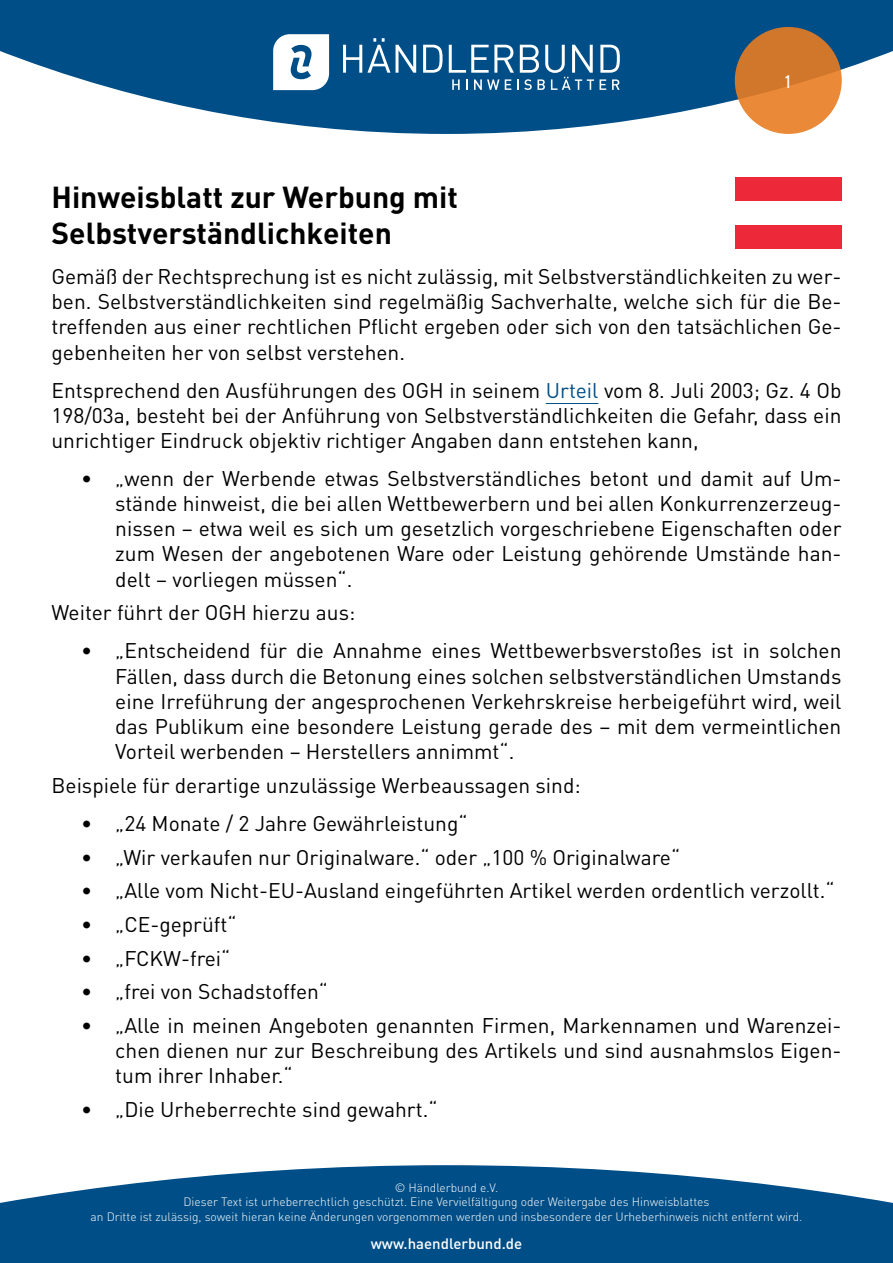
<style>
.page{position:relative;width:893px;height:1263px;background:#fff}
.page>*{position:absolute;margin:0;border:0;box-sizing:border-box;transform-origin:0 0}
.t1{font:700 30px/36px "DIN Pro";color:#000}
.t2{font:21px/25.2px "DIN Pro";color:#000;text-align:justify}
.t3{font:condensed 18px "Zurich BT";color:#fff}
.t4{font:500 15px "DIN Pro";color:#fff}
.t5{font:300 12px/14.4px "DIN Pro";color:#fff;text-align:center}
.s1{color:#004e87}
</style>
<div class="page">
<div style="left:734px;top:177px;width:107px;height:72px;background:#ed2939"></div>
<div style="left:734px;top:201px;width:107px;height:24px;background:#fff"></div>
<svg style="left:0;top:0;width:893px;height:134px;fill:#004e87"></svg>
<svg style="left:0;top:1165px;width:893px;height:98px;background:#216496"></svg>
<svg style="left:735px;top:27px;width:107px;height:107px;background:#da7f31"></svg>
<svg style="left:343px;top:38px;width:47px;height:35px"></svg>
<svg style="left:396px;top:45px;width:20px;height:28px"></svg>
<svg style="left:423px;top:45px;width:20px;height:28px"></svg>
<svg style="left:600px;top:45px;width:20px;height:28px"></svg>
<svg style="left:449px;top:45px;width:145px;height:45px"></svg>
<svg style="left:600px;top:79px;width:6px;height:11px"></svg>
<svg style="left:612px;top:79px;width:8px;height:11px"></svg>
<svg style="left:273px;top:34px;width:56px;height:56px"></svg>
<hr style="left:546px;top:403px;width:52px;height:1px;background:#004e87">
<h1 class="t1" style="left:52px;top:178px;width:408px">Hinweisblatt zur Werbung mit<br>Selbstverständlichkeiten</h1>
<p class="t3" style="left:784px;top:71px;width:10px">1</p>
<p class="t2" style="left:52px;top:263px;width:791px">Gemäß der Rechtsprechung ist es nicht zulässig, mit Selbstverständlichkeiten zu wer&shy;ben. Selbstverständlichkeiten sind regelmäßig Sachverhalte, welche sich für die Be&shy;treffenden aus einer rechtlichen Pflicht ergeben oder sich von den tatsächlichen Ge&shy;gebenheiten her von selbst verstehen.</p>
<p class="t2" style="left:52px;top:376px;width:791px">Entsprechend den Ausführungen des OGH in seinem <span class="s1">Urteil</span> vom 8. Juli 2003; Gz. 4 Ob 198/03a, besteht bei der Anführung von Selbstverständlichkeiten die Gefahr, dass ein unrichtiger Eindruck objektiv richtiger Angaben dann entstehen kann,</p>
<p class="t2" style="left:115px;top:465px;width:728px;text-indent:-34px">• „wenn der Werbende etwas Selbstverständliches betont und damit auf Um&shy;stände hinweist, die bei allen Wettbewerbern und bei allen Konkurrenzerzeug&shy;nissen – etwa weil es sich um gesetzlich vorgeschriebene Eigenschaften oder zum Wesen der angebotenen Ware oder Leistung gehörende Umstände han&shy;delt – vorliegen müssen“.</p>
<p class="t2" style="left:52px;top:599px;width:305px">Weiter führt der OGH hierzu aus:</p>
<p class="t2" style="left:115px;top:637px;width:728px;text-indent:-34px">• „Entscheidend für die Annahme eines Wettbewerbsverstoßes ist in solchen Fällen, dass durch die Betonung eines solchen selbstverständlichen Umstands eine Irreführung der angesprochenen Verkehrskreise herbeigeführt wird, weil das Publikum eine besondere Leistung gerade des – mit dem vermeintlichen Vorteil werbenden – Herstellers annimmt“.</p>
<p class="t2" style="left:52px;top:772px;width:531px">Beispiele für derartige unzulässige Werbeaussagen sind:</p>
<p class="t2" style="left:81px;top:810px;width:388px">• „24 Monate / 2 Jahre Gewährleistung“</p>
<p class="t2" style="left:81px;top:843px;width:600px">• „Wir verkaufen nur Originalware.“ oder „100 % Originalware“</p>
<p class="t2" style="left:81px;top:877px;width:755px">• „Alle vom Nicht-EU-Ausland eingeführten Artikel werden ordentlich verzollt.“</p>
<p class="t2" style="left:81px;top:911px;width:157px">• „CE-geprüft“</p>
<p class="t2" style="left:81px;top:944px;width:151px">• „FCKW-frei“</p>
<p class="t2" style="left:81px;top:978px;width:248px">• „frei von Schadstoffen“</p>
<p class="t2" style="left:115px;top:1012px;width:728px;text-indent:-34px">• „Alle in meinen Angeboten genannten Firmen, Markennamen und Warenzei&shy;chen dienen nur zur Beschreibung des Artikels und sind ausnahmslos Eigen&shy;tum ihrer Inhaber.“</p>
<p class="t2" style="left:81px;top:1096px;width:358px">• „Die Urheberrechte sind gewahrt.“</p>
<p class="t5" style="left:91px;top:1180px;width:713px">© Händlerbund e.V.<br>Dieser Text ist urheberrechtlich geschützt. Eine Vervielfältigung oder Weitergabe des Hinweisblattes<br>an Dritte ist zulässig, soweit hieran keine Änderungen vorgenommen werden und insbesondere der Urheberhinweis nicht entfernt wird.</p>
<p class="t4" style="left:371px;top:1233px;width:153px">www.haendlerbund.de</p>
</div>
